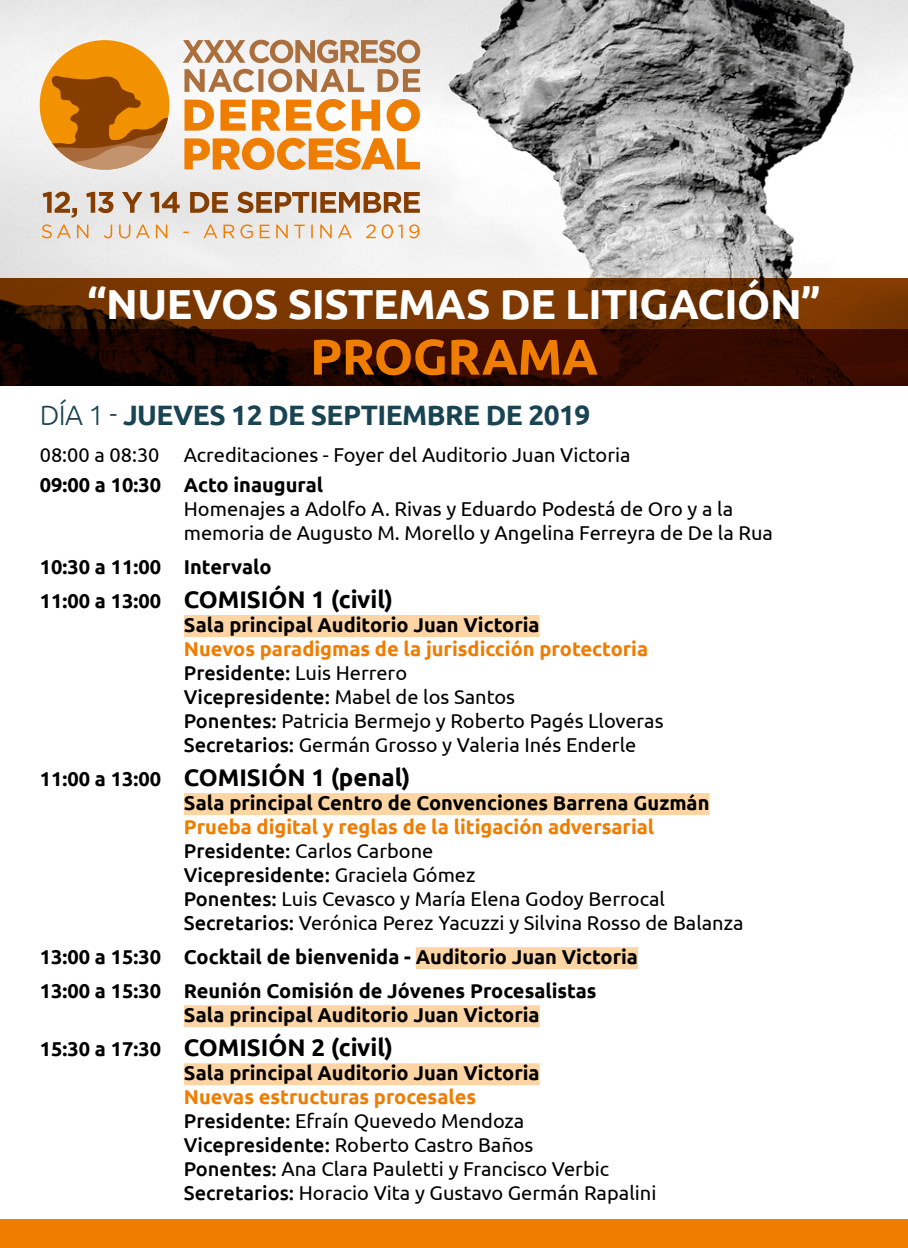
<style>
.page{position:relative;width:908px;height:1248px;background:#fff}
.page>*{position:absolute;margin:0;border:0;box-sizing:border-box;transform-origin:0 0}
.t1{font:700 50px "Ubuntu";letter-spacing:-.01em;color:#ef7d00}
.t2{font:700 42px "Ubuntu";letter-spacing:-.01em;color:#fff}
.t3{font:700 28px "Ubuntu";letter-spacing:-.02em;color:#194453}
.t4{font:700 24px "Ubuntu";color:#000}
.t5{font:20px/24px "Ubuntu";color:#000}
.t6{font:700 20px/34px "Ubuntu";color:#000}
.s1{font-weight:300}
.s2{font-size:20px}
.s3{font-weight:700;color:#ef7d00}
.s4{font-weight:500}
</style>
<div class="page">
<div style="left:184px;top:615px;width:355px;height:22px;background:#fdd5a5"></div>
<div style="left:184px;top:793px;width:525px;height:22px;background:#fdd5a5"></div>
<div style="left:415px;top:947px;width:222px;height:22px;background:#fdd5a5"></div>
<div style="left:184px;top:1005px;width:355px;height:22px;background:#fdd5a5"></div>
<div style="left:184px;top:1063px;width:355px;height:22px;background:#fdd5a5"></div>
<img style="left:0;top:0;width:907px;height:278px">
<svg style="left:0;top:278px;width:907px;height:51px;background:#6f3200"></svg>
<svg style="left:0;top:329px;width:907px;height:57px;background:#290800"></svg>
<div style="left:40px;top:40px;width:129px;height:130px;background:#f39200;border-radius:50%"></div>
<svg style="left:44px;top:75px;width:125px;height:95px"></svg>
<svg style="left:42px;top:224px;width:377px;height:14px"></svg>
<svg style="left:184px;top:138px;width:236px;height:32px"></svg>
<svg style="left:184px;top:99px;width:236px;height:32px"></svg>
<svg style="left:184px;top:69px;width:236px;height:23px"></svg>
<svg style="left:183px;top:40px;width:237px;height:23px"></svg>
<svg style="left:43px;top:192px;width:376px;height:25px;background:#c2a68f"></svg>
<div style="left:0;top:1219px;width:907px;height:28px;background:#ef7d00"></div>
<h2 class="t2" style="left:87px;top:279px;width:734px">“NUEVOS SISTEMAS DE LITIGACIÓN”</h2>
<h1 class="t1" style="left:310px;top:326px;width:289px">PROGRAMA</h1>
<h3 class="t3" style="left:40px;top:397px;width:552px"><span class="s1">DÍA 1 -</span> JUEVES 12 DE SEPTIEMBRE DE 2019</h3>
<p class="t5" style="left:40px;top:442px;width:592px">08:00 a 08:30 Acreditaciones - Foyer del Auditorio Juan Victoria</p>
<p class="t6" style="left:40px;top:467px;width:285px">09:00 a 10:30 Acto inaugural</p>
<p class="t5" style="left:184px;top:496px;width:590px">Homenajes a Adolfo A. Rivas y Eduardo Podestá de Oro y a la memoria de Augusto M. Morello y Angelina Ferreyra de De la Rua</p>
<p class="t6" style="left:40px;top:549px;width:233px">10:30 a 11:00 Intervalo</p>
<p class="t4" style="left:40px;top:585px;width:354px"><span class="s2">11:00 a 13:00</span> COMISIÓN 1 (civil)</p>
<p class="t6" style="left:184px;top:607px;width:357px">Sala principal Auditorio Juan Victoria</p>
<p class="t5" style="left:184px;top:636px;width:481px"><span class="s3">Nuevos paradigmas de la jurisdicción protectoria </span><span class="s4">Presidente:</span> Luis Herrero<br><span class="s4">Vicepresidente:</span> Mabel de los Santos<br><span class="s4">Ponentes:</span> Patricia Bermejo y Roberto Pagés Lloveras <span class="s4">Secretarios:</span> Germán Grosso y Valeria Inés Enderle</p>
<p class="t4" style="left:40px;top:763px;width:372px"><span class="s2">11:00 a 13:00</span> COMISIÓN 1 (penal)</p>
<p class="t6" style="left:184px;top:785px;width:527px">Sala principal Centro de Convenciones Barrena Guzmán</p>
<p class="t5" style="left:184px;top:814px;width:561px"><span class="s3">Prueba digital y reglas de la litigación adversarial </span><span class="s4">Presidente:</span> Carlos Carbone<br><span class="s4">Vicepresidente:</span> Graciela Gómez<br><span class="s4">Ponentes:</span> Luis Cevasco y María Elena Godoy Berrocal <span class="s4">Secretarios:</span> Verónica Perez Yacuzzi y Silvina Rosso de Balanza</p>
<p class="t6" style="left:40px;top:939px;width:599px">13:00 a 15:30 Cocktail de bienvenida - Auditorio Juan Victoria<br>13:00 a 15:30 Reunión Comisión de Jóvenes Procesalistas</p>
<p class="t6" style="left:184px;top:997px;width:357px">Sala principal Auditorio Juan Victoria</p>
<p class="t4" style="left:40px;top:1033px;width:354px"><span class="s2">15:30 a 17:30</span> COMISIÓN 2 (civil)</p>
<p class="t6" style="left:184px;top:1055px;width:357px">Sala principal Auditorio Juan Victoria</p>
<p class="t5" style="left:184px;top:1084px;width:474px"><span class="s3">Nuevas estructuras procesales<br></span><span class="s4">Presidente:</span> Efraín Quevedo Mendoza <span class="s4">Vicepresidente:</span> Roberto Castro Baños<br><span class="s4">Ponentes:</span> Ana Clara Pauletti y Francisco Verbic <span class="s4">Secretarios:</span> Horacio Vita y Gustavo Germán Rapalini</p>
</div>
